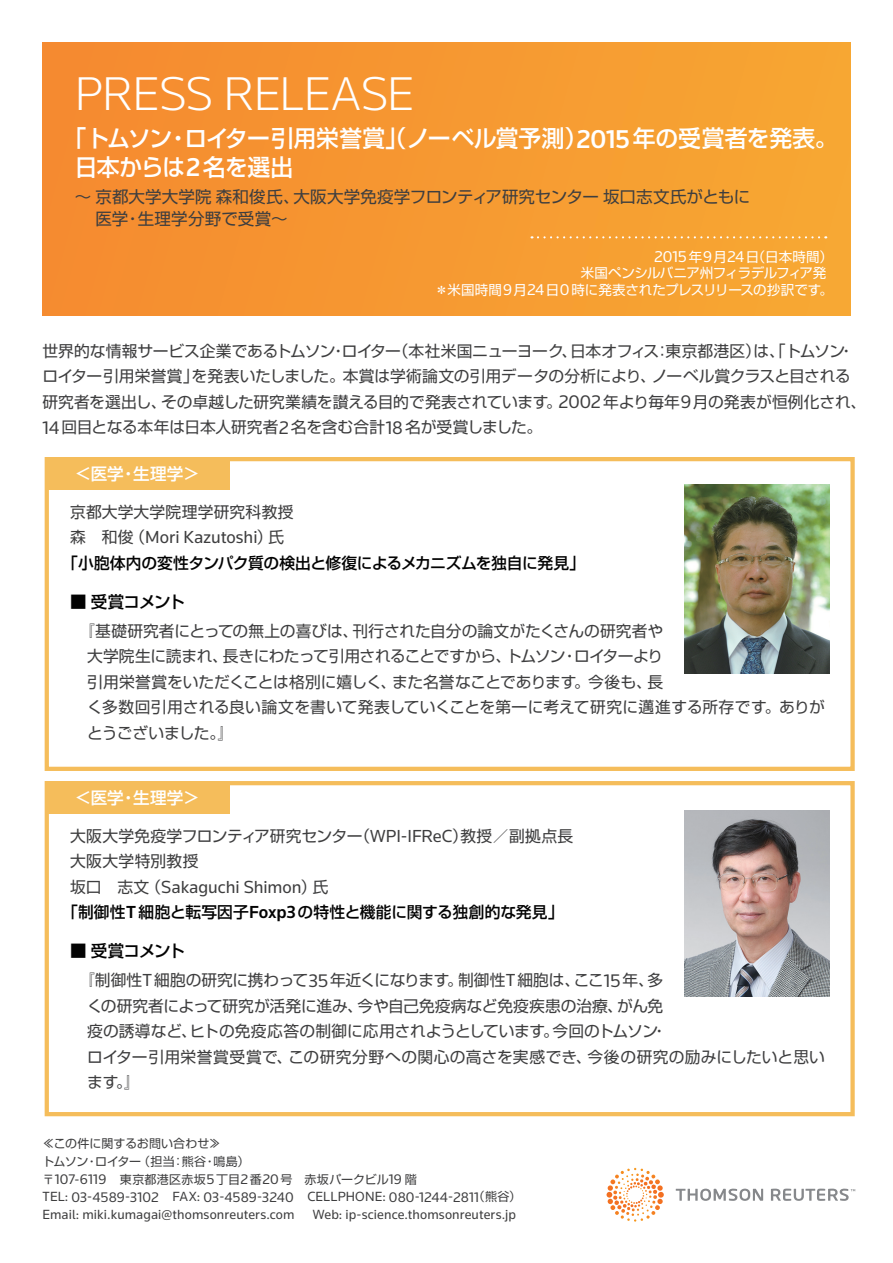
<style>
.page{position:relative;width:893px;height:1263px;background:#fff}
.page>*{position:absolute;margin:0;border:0;box-sizing:border-box;transform-origin:0 0}
.t1{font:300 49.2px "Knowledge";letter-spacing:-.015em;color:#fff}
.t2{font:23.25px/28.5px "Shin Go Pro Medium 90 msp RKSJ H";letter-spacing:-.01em;color:#fff}
.t3{font:18.15px "Knowledge";letter-spacing:-.005em;color:#3e3e3f}
.t4{font:16.5px/22.5px "Shin Go Pro Regular 90 msp RKSJ H";letter-spacing:.01em;color:#3e3e3f}
.t5{font:16.5px "Shin Go Pro Medium 90 msp RKSJ H";letter-spacing:.01em;color:#fff}
.t6{font:16.5px "Shin Go Pro Medium 90 msp RKSJ H";letter-spacing:-.055em;color:#030303}
.t7{font:15.75px/25.5px "Shin Go Pro Regular 90 msp RKSJ H";letter-spacing:-.005em;color:#3e3e3f}
.t8{font:15.75px "Shin Go Pro Medium 90 msp RKSJ H";letter-spacing:-.015em;color:#030303}
.t9{font:14.4px "Knowledge";letter-spacing:.005em;color:#3e3e3f}
.t10{font:13.8px "Knowledge";letter-spacing:.01em;color:#3e3e3f}
.t11{font:13.5px "Shin Go Pro Regular 90 msp RKSJ H";letter-spacing:-.02em;color:#fff}
.t12{font:12px/17.7px "Shin Go Pro Regular 90 msp RKSJ H";letter-spacing:.005em;color:#3e3e3f}
.s1{font-family:"Knowledge";font-weight:500;font-size:26.7px}
.s2{font-family:"Knowledge";font-size:16.2px}
.s3{font-family:"Knowledge";font-size:18.9px}
.s4{font-family:"Shin Go Pro Regular 90 msp RKSJ H";font-size:15.75px}
.s5{font-family:"Knowledge";font-size:18.15px}
.s6{font-family:"Knowledge";font-weight:500;font-size:18.15px}
.s7{font-family:"Knowledge";font-size:14.4px}
.s8{font-family:"Knowledge";font-size:13.8px}
.s9{font-size:13.8px}
.s10{font-family:"Shin Go Pro Regular 90 msp RKSJ H";font-size:12px}
</style>
<div class="page">
<svg style="left:676px;top:1188px;width:179px;height:13px"></svg>
<svg style="left:606px;top:1168px;width:58px;height:54px"></svg>
<div style="left:43px;top:43px;width:807px;height:272px;background:linear-gradient(to right,#f58a30,#f7a833)"></div>
<svg style="left:538px;top:236px;width:288px;height:2px"></svg>
<div style="left:45px;top:781px;width:810px;height:335px;border:4px solid #f5bd5b"></div>
<img style="left:685px;top:811px;width:144px;height:186px">
<div style="left:45px;top:781px;width:185px;height:33px;background:#f5bd5b"></div>
<div style="left:45px;top:457px;width:810px;height:314px;border:4px solid #f5bd5b"></div>
<img style="left:685px;top:484px;width:144px;height:190px">
<div style="left:45px;top:457px;width:185px;height:33px;background:#f5bd5b"></div>
<h1 class="t1" style="left:75px;top:65px;width:341px">PRESS RELEASE</h1>
<h2 class="t2" style="left:75px;top:128px;width:764px;text-indent:-11px">「トムソン・ロイター引用栄誉賞」（ノーベル賞予測）<span class="s1">2015</span>年の受賞者を発表。日本からは<span class="s1">2</span>名を選出</h2>
<p class="t4" style="left:96px;top:188px;width:656px;text-indent:-21px">～京都大学大学院森和俊氏、大阪大学免疫学フロンティア研究センター坂口志文氏がともに医学・生理学分野で受賞～</p>
<p class="t11" style="left:654px;top:251px;width:180px"><span class="s2">2015</span>年<span class="s2">9</span>月<span class="s2">24</span>日（日本時間）</p>
<p class="t11" style="left:581px;top:268px;width:247px">米国ペンシルバニア州フィラデルフィア発</p>
<p class="t11" style="left:435px;top:284px;width:400px">＊米国時間<span class="s2">9</span>月<span class="s2">24</span>日<span class="s2">0</span>時に発表されたプレスリリースの抄訳です。</p>
<p class="t7" style="left:43px;top:340px;width:825px">世界的な情報サービス企業であるトムソン・ロイター（本社米国ニューヨーク、日本オフィス：東京都港区）は、「トムソン・ロイター引用栄誉賞」を発表いたしました。本賞は学術論文の引用データの分析により、ノーベル賞クラスと目される研究者を選出し、その卓越した研究業績を讃える目的で発表されています。<span class="s3">2002</span>年より毎年<span class="s3">9</span>月の発表が恒例化され、<span class="s3">14</span>回目となる本年は日本人研究者<span class="s3">2</span>名を含む合計<span class="s3">18</span>名が受賞しました。</p>
<p class="t5" style="left:75px;top:467px;width:126px">＜医学・生理学＞</p>
<p class="t7" style="left:70px;top:501px;width:225px">京都大学大学院理学研究科教授</p>
<p class="t3" style="left:70px;top:531px;width:216px"><span class="s4">森　和俊（</span>Mori Kazutoshi<span class="s4">）氏</span></p>
<p class="t8" style="left:62px;top:557px;width:525px">「小胞体内の変性タンパク質の検出と修復によるメカニズムを独自に発見」</p>
<p class="t6" style="left:70px;top:595px;width:116px">■ 受賞コメント</p>
<p class="t7" style="left:87px;top:620px;width:739px;text-indent:-8px">『基礎研究者にとっての無上の喜びは、刊行された自分の論文がたくさんの研究者や<br>大学院生に読まれ、長きにわたって引用されることですから、トムソン・ロイターより<br>引用栄誉賞をいただくことは格別に嬉しく、また名誉なことであります。今後も、長<br>く多数回引用される良い論文を書いて発表していくことを第一に考えて研究に邁進する所存です。ありがとうございました。』</p>
<p class="t5" style="left:75px;top:791px;width:126px">＜医学・生理学＞</p>
<p class="t7" style="left:70px;top:825px;width:505px">大阪大学免疫学フロンティア研究センター（<span class="s5">WPI-IFReC</span>）教授／副拠点長大阪大学特別教授</p>
<p class="t3" style="left:70px;top:880px;width:260px"><span class="s4">坂口　志文（</span>Sakaguchi Shimon<span class="s4">）氏</span></p>
<p class="t8" style="left:62px;top:906px;width:503px">「制御性<span class="s6">T</span>細胞と転写因子<span class="s6">Foxp3</span>の特性と機能に関する独創的な発見」</p>
<p class="t6" style="left:70px;top:945px;width:116px">■ 受賞コメント</p>
<p class="t7" style="left:87px;top:970px;width:739px;text-indent:-8px">『制御性<span class="s5">T</span>細胞の研究に携わって<span class="s3">35</span>年近くになります。制御性<span class="s5">T</span>細胞は、ここ<span class="s3">15</span>年、多<br>くの研究者によって研究が活発に進み、今や自己免疫病など免疫疾患の治療、がん免<br>疫の誘導など、ヒトの免疫応答の制御に応用されようとしています。今回のトムソン・<br>ロイター引用栄誉賞受賞で、この研究分野への関心の高さを実感でき、今後の研究の励みにしたいと思います。』</p>
<p class="t12" style="left:43px;top:1136px;width:376px">≪この件に関するお問い合わせ≫<br>トムソン・ロイター（担当：熊谷・鳴島）<br>〒<span class="s7">107</span><span class="s8">-</span><span class="s7">6119</span>　東京都港区赤坂<span class="s7">5</span>丁目<span class="s7">2</span>番<span class="s7">20</span>号　赤坂パークビル<span class="s7">19</span> 階</p>
<p class="t9" style="left:43px;top:1192px;width:480px"><span class="s9">TEL:</span> 03<span class="s9">-</span>4589<span class="s9">-</span>3102 <span class="s9">FAX:</span> 03<span class="s9">-</span>4589<span class="s9">-</span>3240 <span class="s9">CELLPHONE:</span> 080<span class="s9">-</span>1244<span class="s9">-</span>2811<span class="s10">（熊谷）</span></p>
<p class="t10" style="left:43px;top:1210px;width:254px">Email: miki.kumagai@thomsonreuters.com</p>
<p class="t10" style="left:313px;top:1210px;width:205px">Web: ip-science.thomsonreuters.jp</p>
</div>
